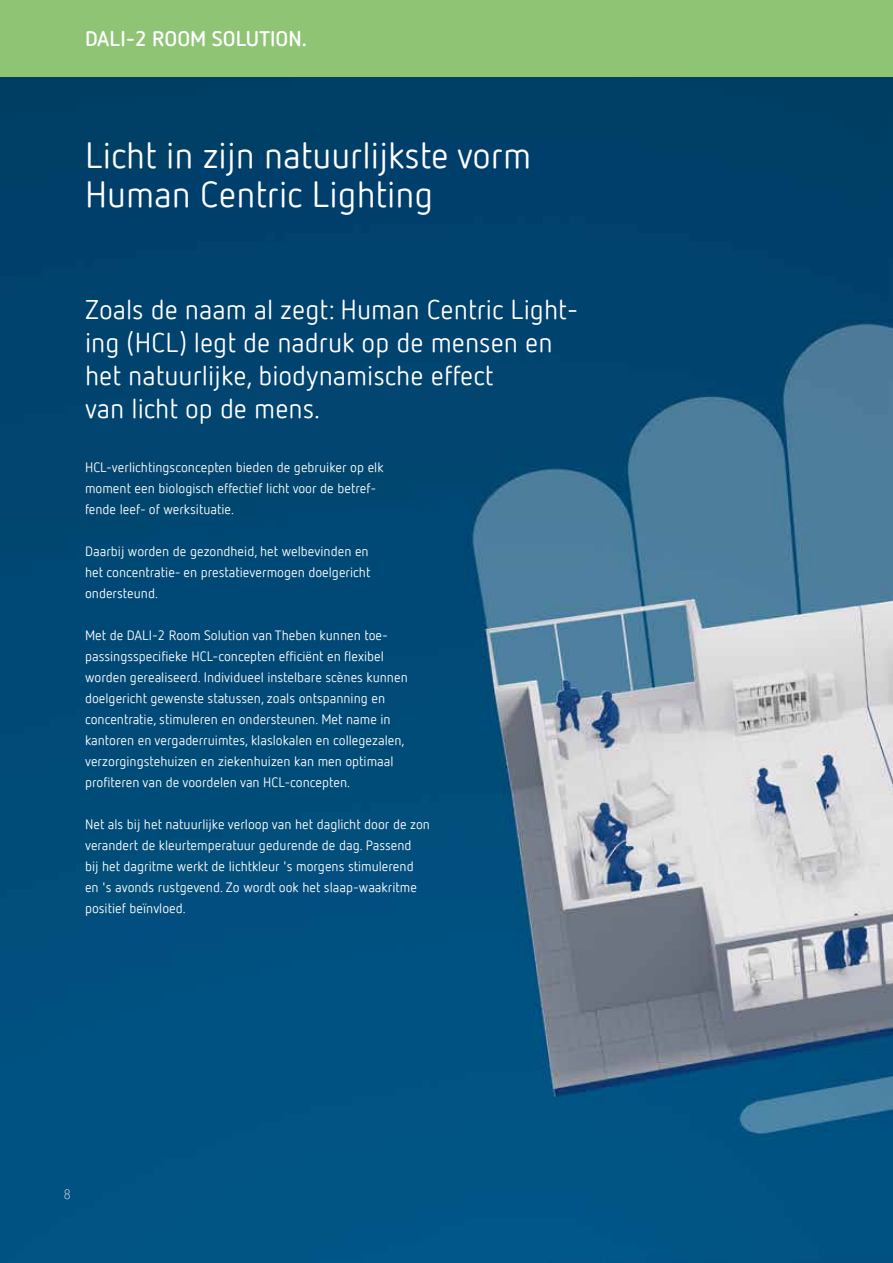
<style>
.page{position:relative;width:893px;height:1263px;background:#fff}
.page>*{position:absolute;margin:0;border:0;box-sizing:border-box;transform-origin:0 0}
.t1{font:36px/39px "Netto Offc Pro";color:#fff}
.t2{font:27px/33px "Netto Offc Pro";color:#fff}
.t3{font:700 21px "Netto Offc Pro";color:#fff}
.t4{font:13.5px/21px "Netto Offc Pro";color:#fff}
.t5{font:300 13.5px "Netto Offc Pro";color:#fff}
</style>
<div class="page">
<img style="left:0;top:77px;width:893px;height:1186px">
<div style="left:0;top:0;width:893px;height:77px;background:#8fc475"></div>
<h3 class="t3" style="left:85px;top:25px;width:224px">DALI-2 ROOM SOLUTION.</h3>
<h1 class="t1" style="left:85px;top:135px;width:448px">Licht in zijn natuurlijkste vorm<br>Human Centric Lighting</h1>
<h2 class="t2" style="left:85px;top:292px;width:495px">Zoals de naam al zegt: Human Centric Light&shy;ing (HCL) legt de nadruk op de mensen en het natuurlijke, biodynamische effect<br>van licht op de mens.</h2>
<p class="t4" style="left:85px;top:456px;width:300px">HCL-verlichtingsconcepten bieden de gebruiker op elk moment een biologisch effectief licht voor de betref&shy;fende leef- of werksituatie.</p>
<p class="t4" style="left:85px;top:540px;width:287px">Daarbij worden de gezondheid, het welbevinden en het concentratie- en prestatievermogen doelgericht ondersteund.</p>
<p class="t4" style="left:85px;top:624px;width:324px">Met de DALI-2 Room Solution van Theben kunnen toe&shy;passingsspecifieke HCL-concepten efficiënt en flexibel worden gerealiseerd. Individueel instelbare scènes kunnen doelgericht gewenste statussen, zoals ontspanning en concentratie, stimuleren en ondersteunen. Met name in kantoren en vergaderruimtes, klaslokalen en collegezalen, verzorgingstehuizen en ziekenhuizen kan men optimaal profiteren van de voordelen van HCL-concepten.</p>
<p class="t4" style="left:85px;top:813px;width:347px">Net als bij het natuurlijke verloop van het daglicht door de zon verandert de kleurtemperatuur gedurende de dag. Passend<br>bij het dagritme werkt de lichtkleur 's morgens stimulerend en 's avonds rustgevend. Zo wordt ook het slaap-waakritme positief beïnvloed.</p>
<p class="t5" style="left:64px;top:1186px;width:8px">8</p>
</div>
